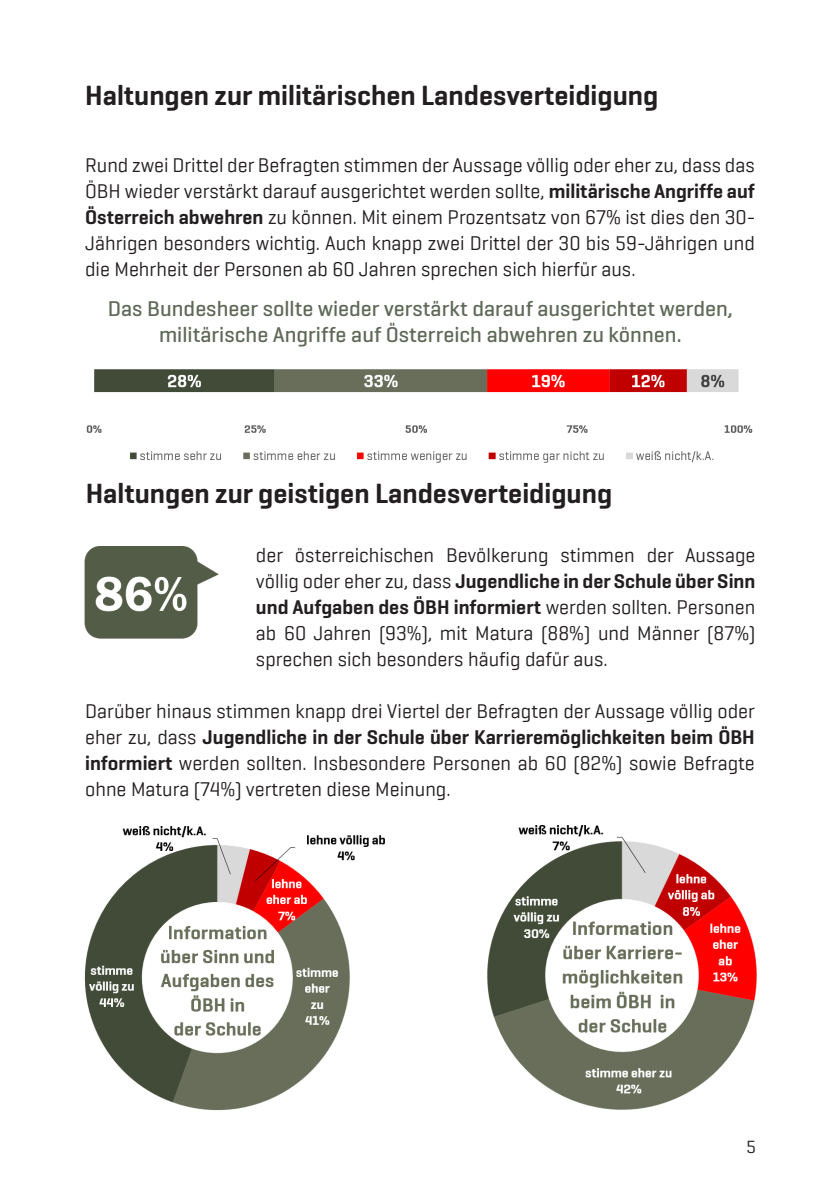
<style>
.page{position:relative;width:840px;height:1191px;background:#fff}
.page>*{position:absolute;margin:0;border:0;box-sizing:border-box;transform-origin:0 0}
.t1{font:600 28px "Geogrotesque W01";color:#231f20}
.t2{font:500 22px/26.4px "Geogrotesque W01";color:#5f6958;text-align:center}
.t3{font:20px/26px "Geogrotesque W01";color:#231f20;text-align:justify}
.t4{font:18px "Geogrotesque";color:#231f20}
.s1{font-weight:600}
</style>
<div class="page">
<img style="left:487px;top:825px;width:270px;height:285px">
<img style="left:84px;top:826px;width:301px;height:284px">
<img style="left:86px;top:369px;width:667px;height:94px">
<img style="left:84px;top:546px;width:134px;height:93px">
<h1 class="t1" style="left:85px;top:78px;width:574px">Haltungen zur militärischen Landesverteidigung</h1>
<p class="t3" style="left:85px;top:151px;width:671px">Rund zwei Drittel der Befragten stimmen der Aussage völlig oder eher zu, dass das ÖBH wieder verstärkt darauf ausgerichtet werden sollte, <span class="s1">militärische Angriffe auf Österreich abwehren</span> zu können. Mit einem Prozentsatz von 67% ist dies den 30- Jährigen besonders wichtig. Auch knapp zwei Drittel der 30 bis 59-Jährigen und die Mehrheit der Personen ab 60 Jahren sprechen sich hierfür aus.</p>
<p class="t2" style="left:108px;top:294px;width:626px">Das Bundesheer sollte wieder verstärkt darauf ausgerichtet werden, militärische Angriffe auf Österreich abwehren zu können.</p>
<h1 class="t1" style="left:86px;top:476px;width:527px">Haltungen zur geistigen Landesverteidigung</h1>
<p class="t3" style="left:256px;top:541px;width:500px">der österreichischen Bevölkerung stimmen der Aussage völlig oder eher zu, dass <span class="s1">Jugendliche in der Schule über Sinn und Aufgaben des ÖBH informiert</span> werden sollten. Personen ab 60 Jahren (93%), mit Matura (88%) und Männer (87%) sprechen sich besonders häufig dafür aus.</p>
<p class="t3" style="left:85px;top:697px;width:671px">Darüber hinaus stimmen knapp drei Viertel der Befragten der Aussage völlig oder eher zu, dass <span class="s1">Jugendliche in der Schule über Karrieremöglichkeiten beim ÖBH informiert</span> werden sollten. Insbesondere Personen ab 60 (82%) sowie Befragte ohne Matura (74%) vertreten diese Meinung.</p>
<p class="t4" style="left:746px;top:1139px;width:11px">5</p>
</div>
